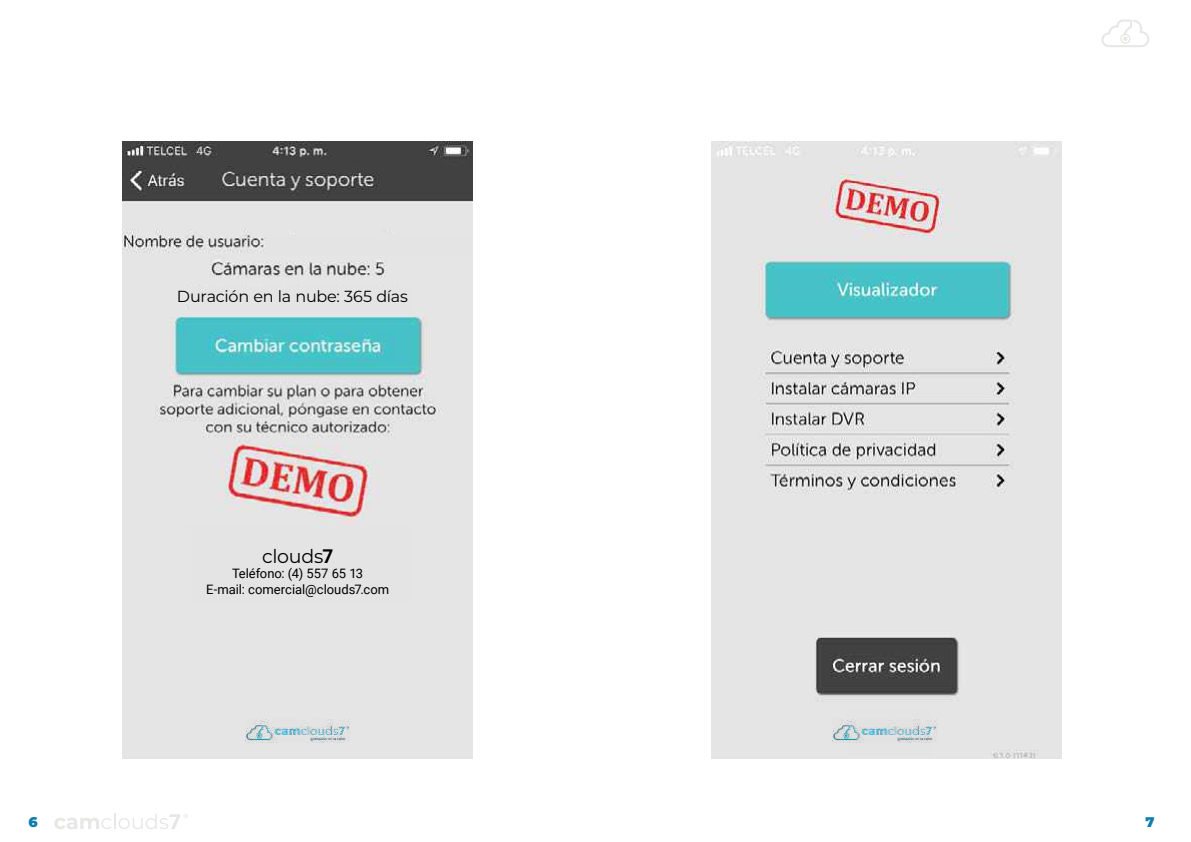
<style>
.page{position:relative;width:1191px;height:842px;background:#fff}
.page>*{position:absolute;margin:0;border:0;box-sizing:border-box;transform-origin:0 0}
.t1{font:19px "Montserrat";letter-spacing:-.015em;color:#000}
.t2{font:16px "Montserrat";letter-spacing:-.015em;color:#000}
.t3{font:900 14px "Montserrat";color:#117eac}
.t4{font:13px/15.6px "Roboto";letter-spacing:-.005em;color:#000;text-align:center}
.s1{font-family:"Roboto";font-weight:700}
</style>
<div class="page">
<svg style="left:1101px;top:20px;width:48px;height:27px"></svg>
<svg style="left:54px;top:814px;width:134px;height:15px"></svg>
<img style="left:123px;top:142px;width:350px;height:617px">
<img style="left:245px;top:719px;width:105px;height:24px">
<div style="left:186px;top:524px;width:224px;height:78px;background:#e4e4e4"></div>
<div style="left:266px;top:234px;width:207px;height:21px;background:#e4e4e4"></div>
<div style="left:189px;top:286px;width:221px;height:26px;background:#e4e4e4"></div>
<img style="left:711px;top:142px;width:350px;height:617px">
<div style="left:848px;top:707px;width:82px;height:52px;background:#e4e4e4"></div>
<img style="left:832px;top:719px;width:105px;height:24px">
<p class="t2" style="left:177px;top:285px;width:232px">Duración en la nube: 365 días</p>
<h1 class="t1" style="left:262px;top:543px;width:73px">clouds<span class="s1">7</span></h1>
<p class="t4" style="left:206px;top:565px;width:185px">Teléfono: (4) 557 65 13<br>E-mail: comercial@clouds7.com</p>
<p class="t3" style="left:28px;top:812px;width:11px">6</p>
<p class="t3" style="left:1145px;top:812px;width:11px">7</p>
</div>
